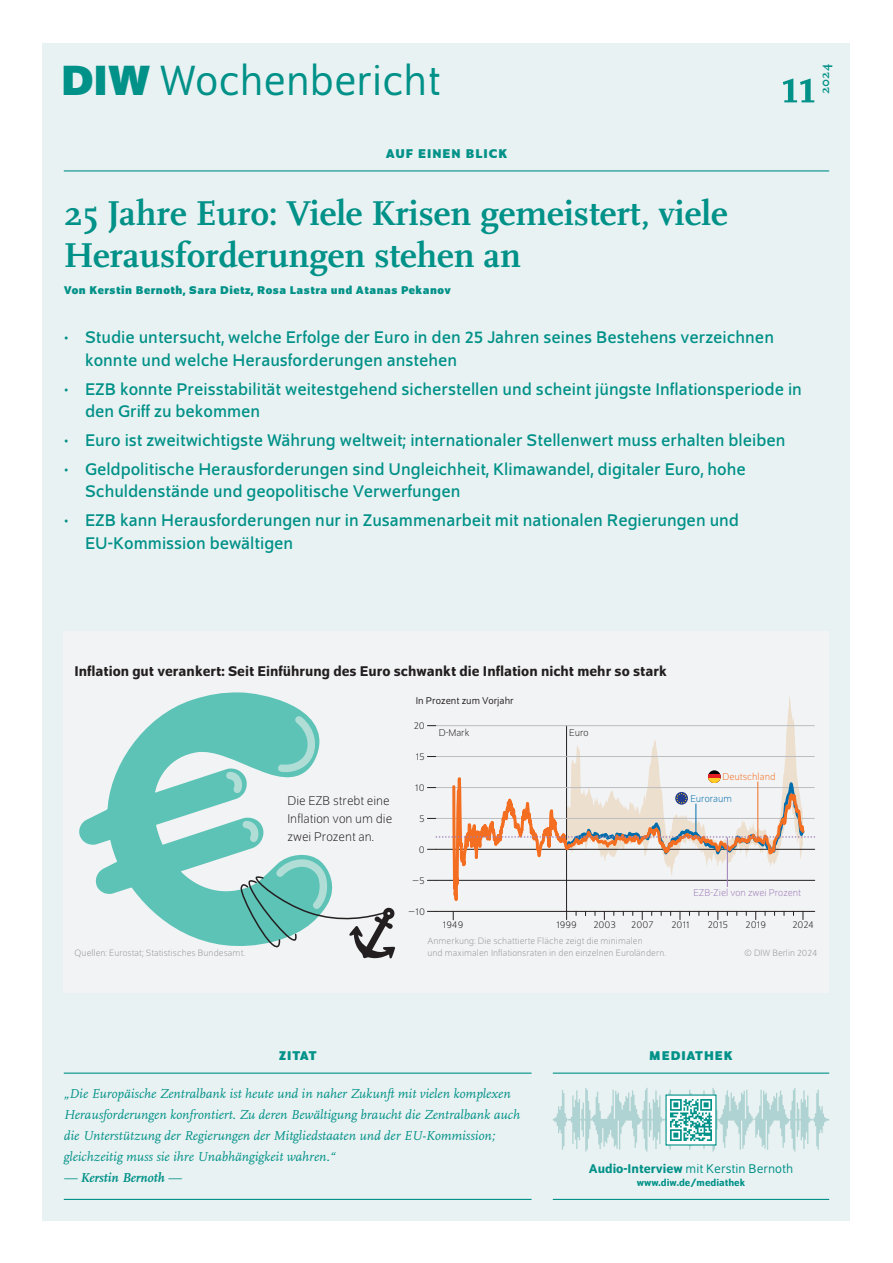
<style>
.page{position:relative;width:893px;height:1263px;background:#fff}
.page>*{position:absolute;margin:0;border:0;box-sizing:border-box;transform-origin:0 0}
.t1{font:700 51px "Scala Pro";color:#009188}
.t2{font:45px "Schumpeter Blond";color:#009188}
.t3{font:700 36px/42px "Scala Pro";color:#009188}
.t4{font:18px/22.5px "Schumpeter";color:#009188}
.t5{font:500 15px "Schumpeter";color:#231f20}
.t6{font:italic 13.5px/21px "Scala Pro";color:#009188}
.t7{font:300 13.5px/18px "Schumpeter";color:#231f20}
.t8{font:13.5px "Schumpeter Blond";color:#009188}
.t9{font:700 13.5px "Schumpeter";letter-spacing:.075em;color:#009188}
.t10{font:italic 700 13.5px "Scala Pro";color:#009188}
.t11{font:700 13.5px "Scala Pro";color:#009188}
.t12{font:700 12px "Schumpeter";letter-spacing:.04em;color:#009188}
.t13{font:300 10.5px "Schumpeter";color:#231f20}
.t14{font:300 10.5px "Schumpeter";color:#9d7db8}
.t15{font:500 10.5px "Schumpeter";color:#009188}
.t16{font:10.5px "Schumpeter Blond";color:#231f20}
.t17{font:300 10.5px "Schumpeter";color:#f36e21}
.t18{font:300 10.5px "Schumpeter";color:#006dad}
.t19{font:300 9.75px/11.7px "Schumpeter";letter-spacing:.01em;color:#939598}
.s1{font-family:"Schumpeter";font-weight:700}
.s2{font-weight:400}
.s3{font-family:"Schumpeter";font-weight:500}
</style>
<div class="page">
<div style="left:43px;top:43px;width:807px;height:1177px;background:#e9f2f2"></div>
<div style="left:64px;top:631px;width:765px;height:361px;background:#f2f3f4"></div>
<svg style="left:79px;top:692px;width:241px;height:254px"></svg>
<svg style="left:273px;top:709px;width:42px;height:67px;background:#79ccc1"></svg>
<svg style="left:239px;top:817px;width:18px;height:31px"></svg>
<svg style="left:222px;top:768px;width:19px;height:31px"></svg>
<svg style="left:238px;top:855px;width:157px;height:103px"></svg>
<hr style="left:553px;top:1199px;width:276px;height:1px;background:#009188">
<svg style="left:427px;top:695px;width:402px;height:456px"></svg>
<div style="left:666px;top:1095px;width:50px;height:50px;background:#fff"></div>
<img style="left:670px;top:1099px;width:42px;height:42px">
<hr style="left:64px;top:1072px;width:467px;height:2px;background:#009188">
<hr style="left:64px;top:1199px;width:467px;height:1px;background:#009188">
<hr style="left:64px;top:170px;width:765px;height:1px;background:#009188">
<h2 class="t2" style="left:61px;top:59px;width:381px"><span class="s1">DIW</span> Wochenbericht</h2>
<h1 class="t1" style="left:781px;top:48px;width:37px">11</h1>
<p class="t11" style="left:815px;top:94px;width:31px;rotate:-90deg">2024</p>
<p class="t9" style="left:386px;top:146px;width:123px">AUF EINEN BLICK</p>
<h3 class="t3" style="left:64px;top:190px;width:665px">25 Jahre Euro: Viele Krisen gemeistert, viele<br>Herausforderungen stehen an</h3>
<p class="t12" style="left:64px;top:283px;width:389px">Von Kerstin Bernoth, Sara Dietz, Rosa Lastra und Atanas Pekanov</p>
<p class="t4" style="left:85px;top:327px;width:690px;text-indent:-21px">• Studie untersucht, welche Erfolge der Euro in den 25 Jahren seines Bestehens verzeichnen konnte und welche Herausforderungen anstehen</p>
<p class="t4" style="left:85px;top:378px;width:718px;text-indent:-21px">• EZB konnte Preisstabilität weitestgehend sicherstellen und scheint jüngste Inflationsperiode in den Griff zu bekommen</p>
<p class="t4" style="left:64px;top:429px;width:723px">• Euro ist zweitwichtigste Währung weltweit; internationaler Stellenwert muss erhalten bleiben</p>
<p class="t4" style="left:85px;top:458px;width:662px;text-indent:-21px">• Geldpolitische Herausforderungen sind Ungleichheit, Klimawandel, digitaler Euro, hohe<br>Schuldenstände und geopolitische Verwerfungen</p>
<p class="t4" style="left:85px;top:510px;width:656px;text-indent:-21px">• EZB kann Herausforderungen nur in Zusammenarbeit mit nationalen Regierungen und<br>EU-Kommission bewältigen</p>
<p class="t5" style="left:74px;top:663px;width:594px">Inflation gut verankert: Seit Einführung des Euro schwankt die Inflation nicht mehr so stark</p>
<p class="t16" style="left:416px;top:695px;width:100px">In Prozent zum Vorjahr</p>
<p class="t7" style="left:287px;top:792px;width:106px">Die EZB strebt eine<br>Inflation von um die zwei Prozent an.</p>
<p class="t13" style="left:414px;top:720px;width:13px">20</p>
<p class="t13" style="left:416px;top:751px;width:11px">15</p>
<p class="t13" style="left:415px;top:782px;width:11px">10</p>
<p class="t13" style="left:419px;top:813px;width:7px">5</p>
<p class="t13" style="left:419px;top:844px;width:7px">0</p>
<p class="t13" style="left:412px;top:875px;width:14px">−5</p>
<p class="t13" style="left:408px;top:906px;width:18px">−10</p>
<p class="t13" style="left:439px;top:727px;width:32px">D-Mark</p>
<p class="t13" style="left:569px;top:727px;width:21px">Euro</p>
<p class="t13" style="left:443px;top:920px;width:22px">1949</p>
<p class="t13" style="left:556px;top:920px;width:22px">1999</p>
<p class="t13" style="left:593px;top:920px;width:24px">2003</p>
<p class="t17" style="left:723px;top:772px;width:55px">Deutschland</p>
<p class="t18" style="left:690px;top:794px;width:43px">Euroraum</p>
<p class="t14" style="left:693px;top:887px;width:109px">EZB-Ziel von zwei Prozent</p>
<p class="t13" style="left:631px;top:920px;width:24px">2007</p>
<p class="t13" style="left:671px;top:920px;width:20px">2011</p>
<p class="t13" style="left:708px;top:920px;width:22px">2015</p>
<p class="t13" style="left:746px;top:920px;width:22px">2019</p>
<p class="t13" style="left:792px;top:920px;width:23px">2024</p>
<p class="t19" style="left:427px;top:936px;width:240px">Anmerkung: Die schattierte Fläche zeigt die minimalen<br>und maximalen Inflationsraten in den einzelnen Euroländern.</p>
<p class="t19" style="left:75px;top:947px;width:172px">Quellen: Eurostat; Statistisches Bundesamt.</p>
<p class="t19" style="left:744px;top:947px;width:75px">© DIW Berlin 2024</p>
<p class="t9" style="left:279px;top:1048px;width:39px">ZITAT</p>
<p class="t6" style="left:64px;top:1083px;width:458px">„Die Europäische Zentralbank ist heute und in naher Zukunft mit vielen komplexen Herausforderungen konfrontiert. Zu deren Bewältigung braucht die Zentralbank auch die Unterstützung der Regierungen der Mitgliedstaaten und der EU-Kommission; gleichzeitig muss sie ihre Unabhängigkeit wahren.“</p>
<p class="t10" style="left:64px;top:1167px;width:119px"><span class="s2">—</span> Kerstin Bernoth <span class="s2">—</span></p>
<p class="t9" style="left:649px;top:1048px;width:85px">MEDIATHEK</p>
<p class="t8" style="left:589px;top:1162px;width:206px"><span class="s3">Audio-Interview</span> mit Kerstin Bernoth</p>
<p class="t15" style="left:637px;top:1177px;width:110px">www.diw.de/mediathek</p>
</div>
